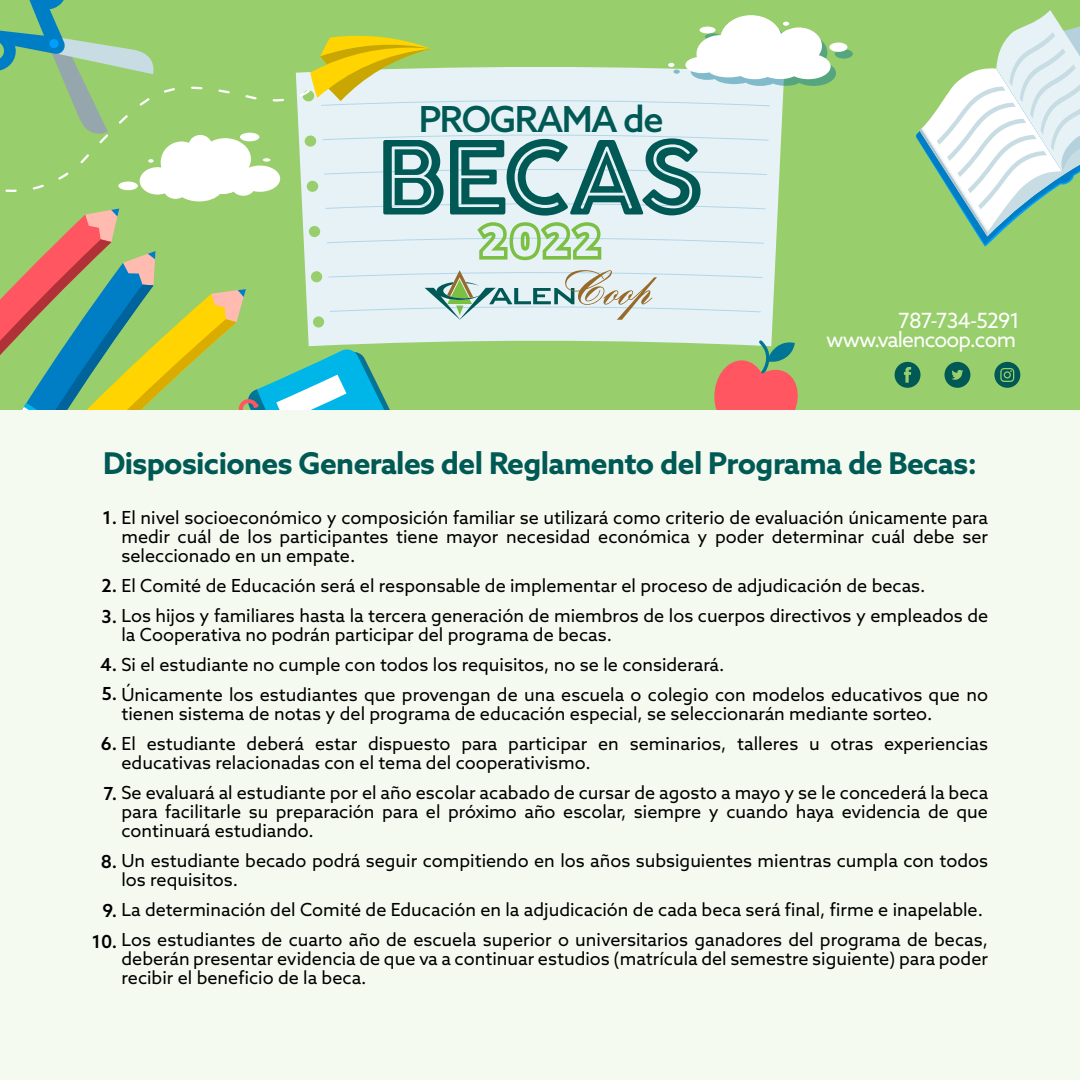
<style>
.page{position:relative;width:1080px;height:1080px;background:#fff}
.page>*{position:absolute;margin:0;border:0;box-sizing:border-box;transform-origin:0 0}
.t1{font:100.3px "Cocogoose Pro Inline";letter-spacing:-.05em;color:#005954}
.t2{font:500 35.9px "Azo Sans";letter-spacing:-.04em;color:#005954}
.t3{font:700 30px "Azo Sans";letter-spacing:-.02em;color:#005954}
.t4{font:21px/19.2px "Azo Sans";letter-spacing:-.04em;color:#fff;text-align:right}
.t5{font:18px/19px "Azo Sans";color:#000}
.t6{font:500 18px "Azo Sans";color:#000}
.s1{font-weight:500}
</style>
<div class="page">
<div style="left:0;top:0;width:1080px;height:411px;background:#98ce6c"></div>
<svg style="left:835px;top:49px;width:18px;height:10px"></svg>
<div style="left:829px;top:43px;width:18px;height:9px;background:#fff;border-radius:50%"></div>
<svg style="left:916px;top:10px;width:164px;height:237px"></svg>
<div style="left:0;top:411px;width:1080px;height:669px;background:#f4faf0"></div>
<svg style="left:0;top:0;width:836px;height:411px"></svg>
<svg style="left:945px;top:362px;width:25px;height:26px"></svg>
<svg style="left:895px;top:362px;width:26px;height:26px"></svg>
<svg style="left:994px;top:362px;width:26px;height:26px"></svg>
<h2 class="t2" style="left:419px;top:96px;width:246px">PROGRAMA de</h2>
<h1 class="t1" style="left:375px;top:105px;width:331px">BECAS</h1>
<p class="t4" style="left:826px;top:310px;width:196px">787-734-5291 www.valencoop.com</p>
<h3 class="t3" style="left:103px;top:443px;width:875px">Disposiciones Generales del Reglamento del Programa de Becas:</h3>
<p class="t5" style="left:121px;top:508px;width:868px;text-align:justify;text-indent:-19px"><span class="s1">1.</span> El nivel socioeconómico y composición familiar se utilizará como criterio de evaluación únicamente para medir cuál de los participantes tiene mayor necesidad económica y poder determinar cuál debe ser seleccionado en un empate.</p>
<p class="t5" style="left:101px;top:576px;width:826px"><span class="s1">2.</span> El Comité de Educación será el responsable de implementar el proceso de adjudicación de becas.</p>
<p class="t5" style="left:121px;top:606px;width:868px;text-indent:-20px"><span class="s1">3.</span> Los hijos y familiares hasta la tercera generación de miembros de los cuerpos directivos y empleados de la Cooperativa no podrán participar del programa de becas.</p>
<p class="t5" style="left:100px;top:655px;width:626px"><span class="s1">4.</span> Si el estudiante no cumple con todos los requisitos, no se le considerará.</p>
<p class="t5" style="left:121px;top:685px;width:868px;text-indent:-20px"><span class="s1">5.</span> Únicamente los estudiantes que provengan de una escuela o colegio con modelos educativos que no tienen sistema de notas y del programa de educación especial, se seleccionarán mediante sorteo.</p>
<p class="t5" style="left:121px;top:734px;width:868px;text-indent:-21px"><span class="s1">6.</span> El estudiante deberá estar dispuesto para participar en seminarios, talleres u otras experiencias educativas relacionadas con el tema del cooperativismo.</p>
<p class="t5" style="left:121px;top:783px;width:868px;text-align:justify;text-indent:-18px"><span class="s1">7.</span> Se evaluará al estudiante por el año escolar acabado de cursar de agosto a mayo y se le concederá la beca para facilitarle su preparación para el próximo año escolar, siempre y cuando haya evidencia de que continuará estudiando.</p>
<p class="t5" style="left:121px;top:851px;width:868px;text-indent:-21px"><span class="s1">8.</span> Un estudiante becado podrá seguir compitiendo en los años subsiguientes mientras cumpla con todos los requisitos.</p>
<p class="t5" style="left:102px;top:894px;width:887px;line-height:30px;text-align:right"><span class="s1">9.</span> La determinación del Comité de Educación en la adjudicación de cada beca será final, firme e inapelable.<br>Los estudiantes de cuarto año de escuela superior o universitarios ganadores del programa de becas,</p>
<p class="t5" style="left:121px;top:949px;width:868px">deberán presentar evidencia de que va a continuar estudios (matrícula del semestre siguiente) para poder recibir el beneficio de la beca.</p>
<p class="t6" style="left:92px;top:929px;width:27px">10.</p>
</div>
